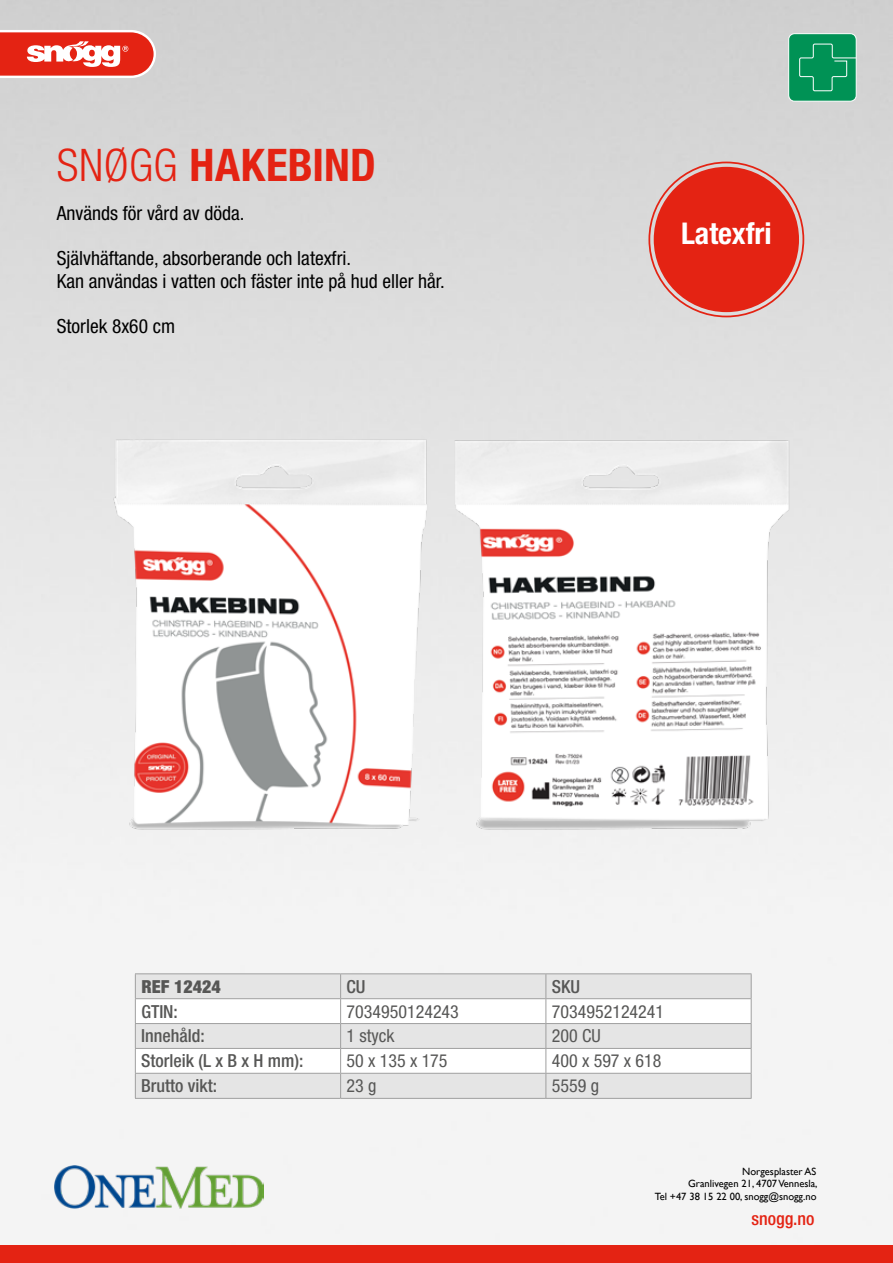
<style>
.page{position:relative;width:893px;height:1263px;background:#fff}
.page>*{position:absolute;margin:0;border:0;box-sizing:border-box;transform-origin:0 0}
.t1{font:700 condensed 45px "Helvetica Neue LT Pro";letter-spacing:.005em;color:#e42313}
.t2{font:700 condensed 30px "Helvetica Neue LT Pro";color:#fff}
.t3{font:condensed 19.5px/22.5px "Helvetica Neue LT Pro";color:#000}
.t4{font:condensed 18px "Helvetica Neue LT Std";color:#575756}
.t5{font:500 condensed 18px "Helvetica Neue LT Std";color:#575756}
.t6{font:500 condensed 18px "Helvetica Neue LT Std";color:#e42313}
.t7{font:900 condensed 18px "Helvetica Neue LT Std";color:#575756}
.t8{font:10.5px/12.6px "Gill Sans";color:#000;text-align:right}
.s1{font-weight:300}
</style>
<div class="page">
<img style="left:0;top:0;width:893px;height:1246px">
<div style="left:0;top:1246px;width:893px;height:17px;background:#e42313"></div>
<div style="left:136px;top:974px;width:615px;height:124px;background:#e5e5e5"></div>
<svg style="left:136px;top:999px;width:615px;height:74px"></svg>
<hr style="left:135px;top:973px;width:206px;height:1px;background:#9f9f9f">
<hr style="left:341px;top:973px;width:205px;height:1px;background:#9f9f9f">
<hr style="left:546px;top:973px;width:205px;height:1px;background:#9f9f9f">
<hr style="left:135px;top:998px;width:206px;height:1px;background:#9f9f9f">
<hr style="left:341px;top:998px;width:205px;height:1px;background:#9f9f9f">
<hr style="left:546px;top:998px;width:205px;height:1px;background:#9f9f9f">
<hr style="left:135px;top:1023px;width:206px;height:1px;background:#9f9f9f">
<hr style="left:341px;top:1023px;width:205px;height:1px;background:#9f9f9f">
<hr style="left:546px;top:1023px;width:205px;height:1px;background:#9f9f9f">
<hr style="left:135px;top:1048px;width:206px;height:1px;background:#9f9f9f">
<hr style="left:341px;top:1048px;width:205px;height:1px;background:#9f9f9f">
<hr style="left:546px;top:1048px;width:205px;height:1px;background:#9f9f9f">
<hr style="left:135px;top:1073px;width:206px;height:1px;background:#9f9f9f">
<svg style="left:135px;top:974px;width:1px;height:124px"></svg>
<hr style="left:341px;top:1073px;width:205px;height:1px;background:#9f9f9f">
<svg style="left:340px;top:974px;width:1px;height:124px"></svg>
<hr style="left:546px;top:1073px;width:205px;height:1px;background:#9f9f9f">
<svg style="left:545px;top:974px;width:1px;height:124px"></svg>
<svg style="left:751px;top:974px;width:1px;height:124px"></svg>
<hr style="left:135px;top:1098px;width:206px;height:1px;background:#9f9f9f">
<hr style="left:341px;top:1098px;width:205px;height:1px;background:#9f9f9f">
<hr style="left:546px;top:1098px;width:205px;height:1px;background:#9f9f9f">
<div style="left:654px;top:167px;width:145px;height:145px;background:#e42313;border-radius:50%"></div>
<div style="left:789px;top:34px;width:67px;height:67px;background:#009255;border-radius:6px"></div>
<div style="left:788px;top:33px;width:69px;height:69px;border:1px solid #fff;border-radius:6px"></div>
<svg style="left:799px;top:43px;width:58px;height:49px"></svg>
<img style="left:577px;top:387px;width:316px;height:485px">
<img style="left:0;top:372px;width:577px;height:500px">
<img style="left:54px;top:1166px;width:209px;height:43px">
<svg style="left:0;top:30px;width:156px;height:48px"></svg>
<h1 class="t1" style="left:57px;top:138px;width:321px"><span class="s1">SNØGG</span> HAKEBIND</h1>
<p class="t3" style="left:57px;top:202px;width:189px">Används för vård av döda.</p>
<p class="t3" style="left:57px;top:247px;width:390px">Självhäftande, absorberande och latexfri.<br>Kan användas i vatten och fäster inte på hud eller hår.</p>
<p class="t3" style="left:57px;top:314px;width:120px">Storlek 8x60 cm</p>
<h2 class="t2" style="left:681px;top:215px;width:92px">Latexfri</h2>
<p class="t7" style="left:141px;top:975px;width:81px">REF 12424</p>
<p class="t5" style="left:347px;top:975px;width:21px">CU</p>
<p class="t5" style="left:552px;top:975px;width:30px">SKU</p>
<p class="t5" style="left:141px;top:1000px;width:38px">GTIN:</p>
<p class="t4" style="left:347px;top:1001px;width:114px">7034950124243</p>
<p class="t4" style="left:552px;top:1001px;width:114px">7034952124241</p>
<p class="t5" style="left:141px;top:1025px;width:65px">Innehåld:</p>
<p class="t4" style="left:347px;top:1026px;width:49px">1 styck</p>
<p class="t4" style="left:552px;top:1026px;width:50px">200 CU</p>
<p class="t5" style="left:141px;top:1050px;width:164px">Storleik (L x B x H mm):</p>
<p class="t4" style="left:347px;top:1050px;width:103px">50 x 135 x 175</p>
<p class="t4" style="left:552px;top:1050px;width:111px">400 x 597 x 618</p>
<p class="t5" style="left:141px;top:1075px;width:77px">Brutto vikt:</p>
<p class="t4" style="left:347px;top:1075px;width:31px">23 g</p>
<p class="t4" style="left:552px;top:1075px;width:49px">5559 g</p>
<p class="t8" style="left:655px;top:1165px;width:164px">Norgesplaster AS<br>Granlivegen 21, 4707 Vennesla,<br>Tel +47 38 15 22 00, snogg@snogg.no</p>
<p class="t6" style="left:751px;top:1207px;width:64px">snogg.no</p>
</div>
